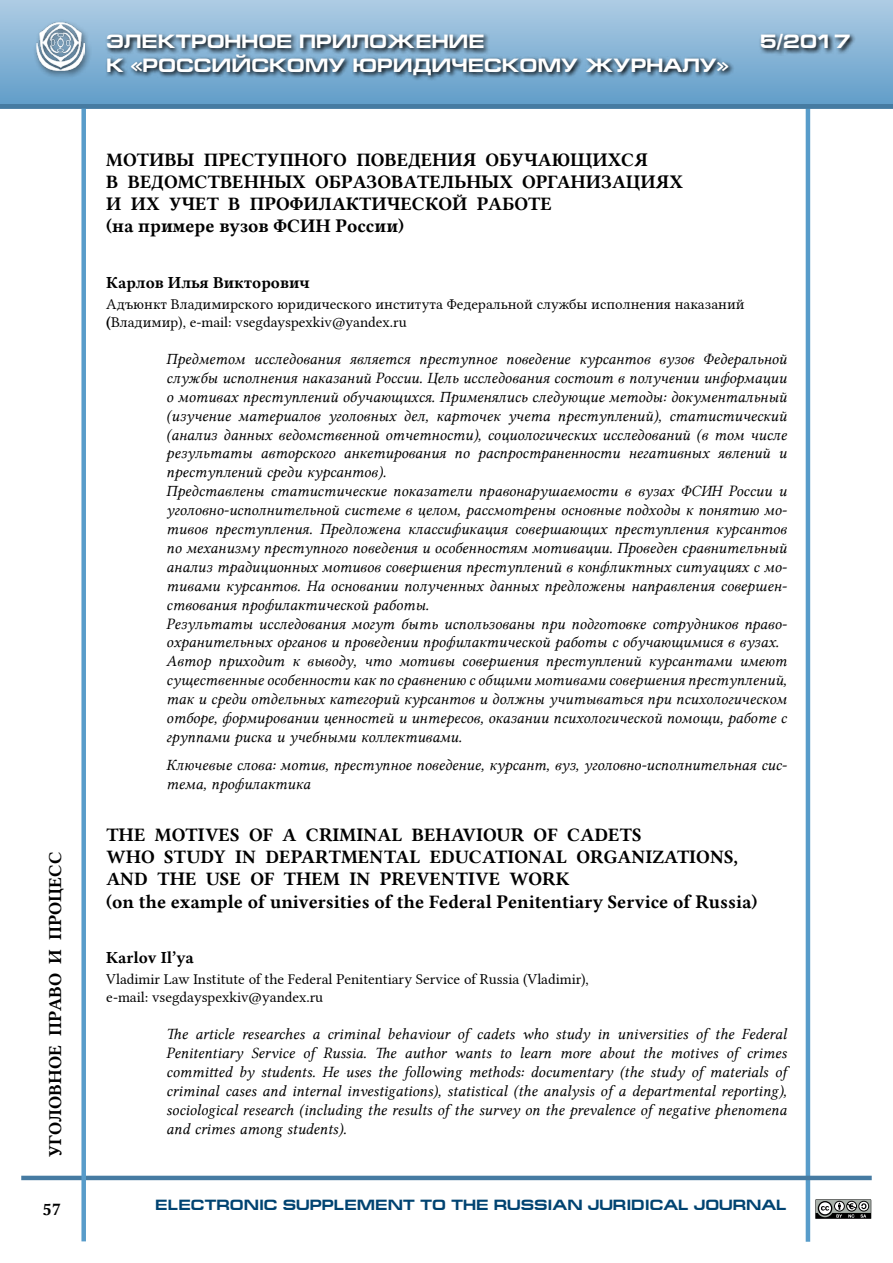
<style>
.page{position:relative;width:893px;height:1263px;background:#fff}
.page>*{position:absolute;margin:0;border:0;box-sizing:border-box;transform-origin:0 0}
.t1{font:700 19.5px "Europe Ext";color:#fff}
.t2{font:18.75px/22.2px "Lin Libertine B";color:#000}
.t3{font:18px "Lin Libertine B";color:#000}
.t4{font:16.5px "Lin Libertine B";color:#000}
.t5{font:15.75px/18.9px "Lin Libertine I";color:#000}
.t6{font:15px/18px "Lin Libertine";color:#000}
.t7{font:700 15px "Europe Ext";color:#004371}
.s1{font-family:"Lin Libertine B"}
</style>
<div class="page">
<hr style="left:806px;top:91px;width:4px;height:1151px;background:#589cca">
<hr style="left:21px;top:1176px;width:851px;height:4px;background:#467ba2">
<div style="left:0;top:0;width:893px;height:106px;background:linear-gradient(to bottom,#aecce4,#619dc9)"></div>
<div style="left:81px;top:105px;width:5px;height:1136px;background:#589cca"></div>
<div style="left:33px;top:19px;width:59px;height:60px;background:#000;opacity:.63"></div>
<img style="left:37px;top:23px;width:47px;height:47px">
<svg style="left:105px;top:31px;width:751px;height:50px;background:#6b90ac"></svg>
<svg style="left:815px;top:1199px;width:57px;height:20px"></svg>
<svg style="left:0;top:0;width:1px;height:104px"></svg>
<div style="left:0;top:104px;width:893px;height:5px;background:#467ba2"></div>
<p class="t3" style="left:43px;top:1157px;width:307px;rotate:-90deg">УГОЛОВНОЕ ПРАВО И ПРОЦЕСС</p>
<p class="t3" style="left:43px;top:1197px;width:20px">57</p>
<p class="t1" style="left:106px;top:31px;width:380px">ЭЛЕКТРОННОЕ ПРИЛОЖЕНИЕ</p>
<p class="t1" style="left:760px;top:31px;width:92px">5/2017</p>
<p class="t1" style="left:106px;top:54px;width:624px">К «РОССИЙСКОМУ ЮРИДИЧЕСКОМУ ЖУРНАЛУ»</p>
<p class="t2" style="left:106px;top:148px;width:578px">МОТИВЫ ПРЕСТУПНОГО ПОВЕДЕНИЯ ОБУЧАЮЩИХСЯ<br>В ВЕДОМСТВЕННЫХ ОБРАЗОВАТЕЛЬНЫХ ОРГАНИЗАЦИЯХ И ИХ УЧЕТ В ПРОФИЛАКТИЧЕСКОЙ РАБОТЕ<br>(на примере вузов ФСИН России)</p>
<p class="t4" style="left:106px;top:271px;width:205px">Карлов Илья Викторович</p>
<p class="t6" style="left:106px;top:293px;width:640px">Адъюнкт Владимирского юридического института Федеральной службы исполнения наказаний <span class="s1">(</span>Владимир), e-mail: vsegdayspexkiv@yandex.ru</p>
<p class="t5" style="left:166px;top:350px;width:622px">Предметом исследования является преступное поведение курсантов вузов Федеральной службы исполнения наказаний России. Цель исследования состоит в получении информации о мотивах преступлений обучающихся. Применялись следующие методы: документальный (изучение материалов уголовных дел, карточек учета преступлений), статистический (анализ данных ведомственной отчетности), социологических исследований (в том числе результаты авторского анкетирования по распространенности негативных явлений и преступлений среди курсантов).<br>Представлены статистические показатели правонарушаемости в вузах ФСИН России и уголовно-исполнительной системе в целом, рассмотрены основные подходы к понятию мо&shy;тивов преступления. Предложена классификация совершающих преступления курсантов по механизму преступного поведения и особенностям мотивации. Проведен сравнительный анализ традиционных мотивов совершения преступлений в конфликтных ситуациях с мо&shy;тивами курсантов. На основании полученных данных предложены направления совершен&shy;ствования профилактической работы.<br>Результаты исследования могут быть использованы при подготовке сотрудников право&shy;охранительных органов и проведении профилактической работы с обучающимися в вузах.<br>Автор приходит к выводу, что мотивы совершения преступлений курсантами имеют существенные особенности как по сравнению с общими мотивами совершения преступлений, так и среди отдельных категорий курсантов и должны учитываться при психологическом отборе, формировании ценностей и интересов, оказании психологической помощи, работе с группами риска и учебными коллективами.</p>
<p class="t5" style="left:166px;top:756px;width:621px">Ключевые слова: мотив, преступное поведение, курсант, вуз, уголовно-исполнительная сис&shy;тема, профилактика</p>
<p class="t2" style="left:106px;top:823px;width:653px">THE MOTIVES OF A CRIMINAL BEHAVIOUR OF CADETS<br>WHO STUDY IN DEPARTMENTAL EDUCATIONAL ORGANIZATIONS, AND THE USE OF THEM IN PREVENTIVE WORK<br>(on the example of universities of the Federal Penitentiary Service of Russia)</p>
<p class="t4" style="left:106px;top:947px;width:89px">Karlov Il’ya</p>
<p class="t6" style="left:106px;top:969px;width:484px">Vladimir Law Institute of the Federal Penitentiary Service of Russia (Vladimir), e-mail: vsegdayspexkiv@yandex.ru</p>
<p class="t5" style="left:166px;top:1025px;width:622px;text-align:justify">The article researches a criminal behaviour of cadets who study in universities of the Federal Penitentiary Service of Russia. The author wants to learn more about the motives of crimes committed by students. He uses the following methods: documentary (the study of materials of criminal cases and internal investigations), statistical (the analysis of a departmental reporting), sociological research (including the results of the survey on the prevalence of negative phenomena and crimes among students).</p>
<p class="t7" style="left:155px;top:1196px;width:633px">ELECTRONIC SUPPLEMENT TO THE RUSSIAN JURIDICAL JOURNAL</p>
</div>
